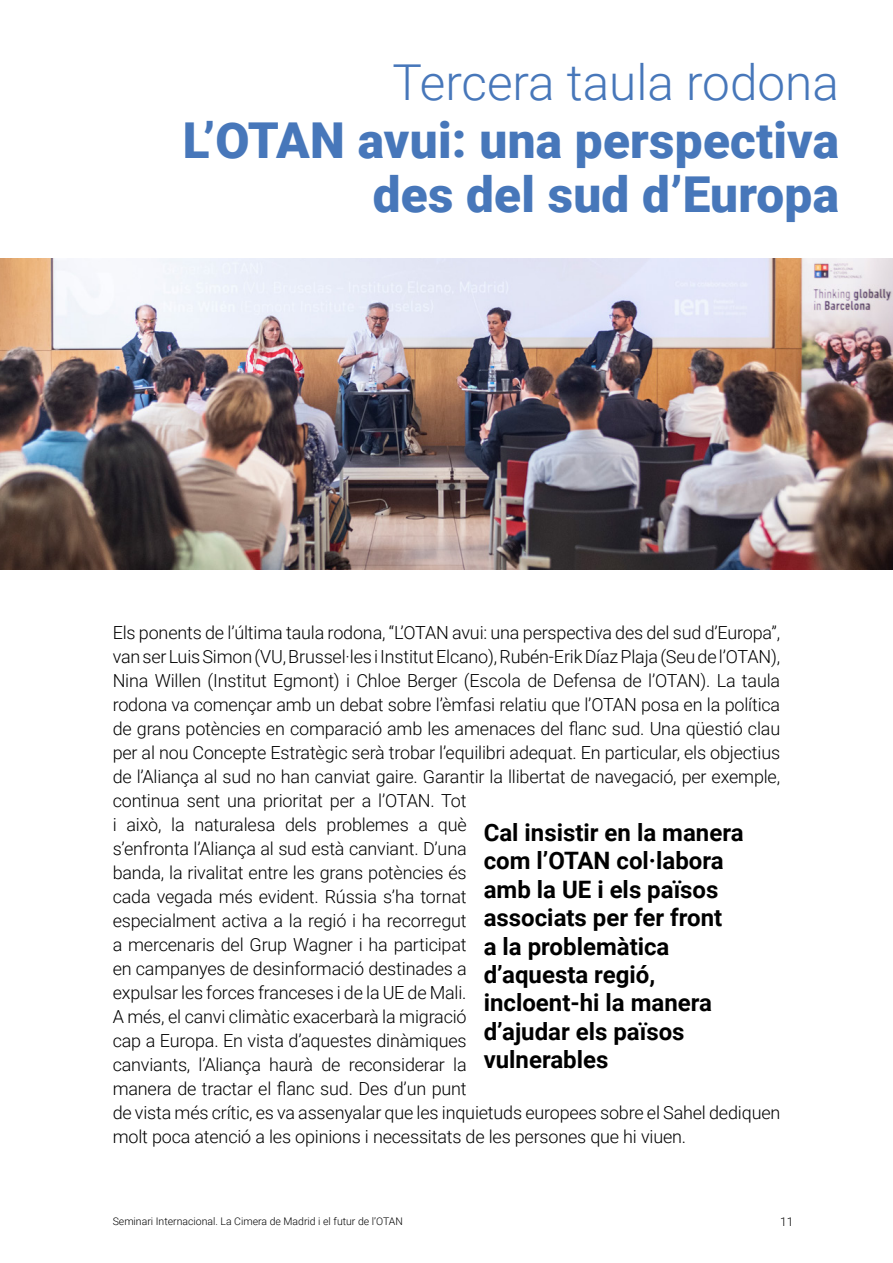
<style>
.page{position:relative;width:893px;height:1263px;background:#fff}
.page>*{position:absolute;margin:0;border:0;box-sizing:border-box;transform-origin:0 0}
.t1{font:900 49.5px/54px "Roboto";letter-spacing:.005em;color:#4777ba;text-align:right}
.t2{font:300 49.5px "Roboto";color:#4777ba}
.t3{font:700 24px/28.5px "Roboto";color:#000}
.t4{font:300 18px/24px "Roboto";letter-spacing:-.01em;color:#000}
.t5{font:300 12px "Roboto";color:#000}
.t6{font:300 10.5px "Roboto";color:#000}
</style>
<div class="page">
<img style="left:0;top:258px;width:893px;height:312px">
<h1 class="t2" style="left:393px;top:47px;width:448px">Tercera taula rodona</h1>
<h1 class="t1" style="left:183px;top:111px;width:657px">L’OTAN avui: una perspectiva des del sud d’Europa</h1>
<p class="t4" style="left:113px;top:619px;width:669px">Els ponents de l’última taula rodona, “L’OTAN avui: una perspectiva des del sud d’Europa”, van ser Luis Simon (VU, Brussel·les i Institut Elcano), Rubén-Erik Díaz Plaja (Seu de l’OTAN), Nina Willen (Institut Egmont) i Chloe Berger (Escola de Defensa de l’OTAN). La taula rodona va començar amb un debat sobre l’èmfasi relatiu que l’OTAN posa en la política de grans potències en comparació amb les amenaces del flanc sud. Una qüestió clau per al nou Concepte Estratègic serà trobar l’equilibri adequat. En particular, els objectius de l’Aliança al sud no han canviat gaire. Garantir la llibertat de navegació, per exemple, continua sent una prioritat per a l’OTAN. Tot<br>i això, la naturalesa dels problemes a què<br>s’enfronta l’Aliança al sud està canviant. D’una<br>banda, la rivalitat entre les grans potències és<br>cada vegada més evident. Rússia s’ha tornat<br>especialment activa a la regió i ha recorregut<br>a mercenaris del Grup Wagner i ha participat<br>en campanyes de desinformació destinades a<br>expulsar les forces franceses i de la UE de Mali.<br>A més, el canvi climàtic exacerbarà la migració<br>cap a Europa. En vista d’aquestes dinàmiques<br>canviants, l’Aliança haurà de reconsiderar la<br>manera de tractar el flanc sud. Des d’un punt<br>de vista més crític, es va assenyalar que les inquietuds europees sobre el Sahel dediquen molt poca atenció a les opinions i necessitats de les persones que hi viuen.</p>
<h2 class="t3" style="left:484px;top:817px;width:261px">Cal insistir en la manera com l’OTAN col·labora amb la UE i els països associats per fer front<br>a la problemàtica d’aquesta regió, incloent-hi la manera d’ajudar els països vulnerables</h2>
<p class="t6" style="left:113px;top:1213px;width:292px">Seminari Internacional. La Cimera de Madrid i el futur de l’OTAN</p>
<p class="t5" style="left:780px;top:1213px;width:15px">11</p>
</div>
